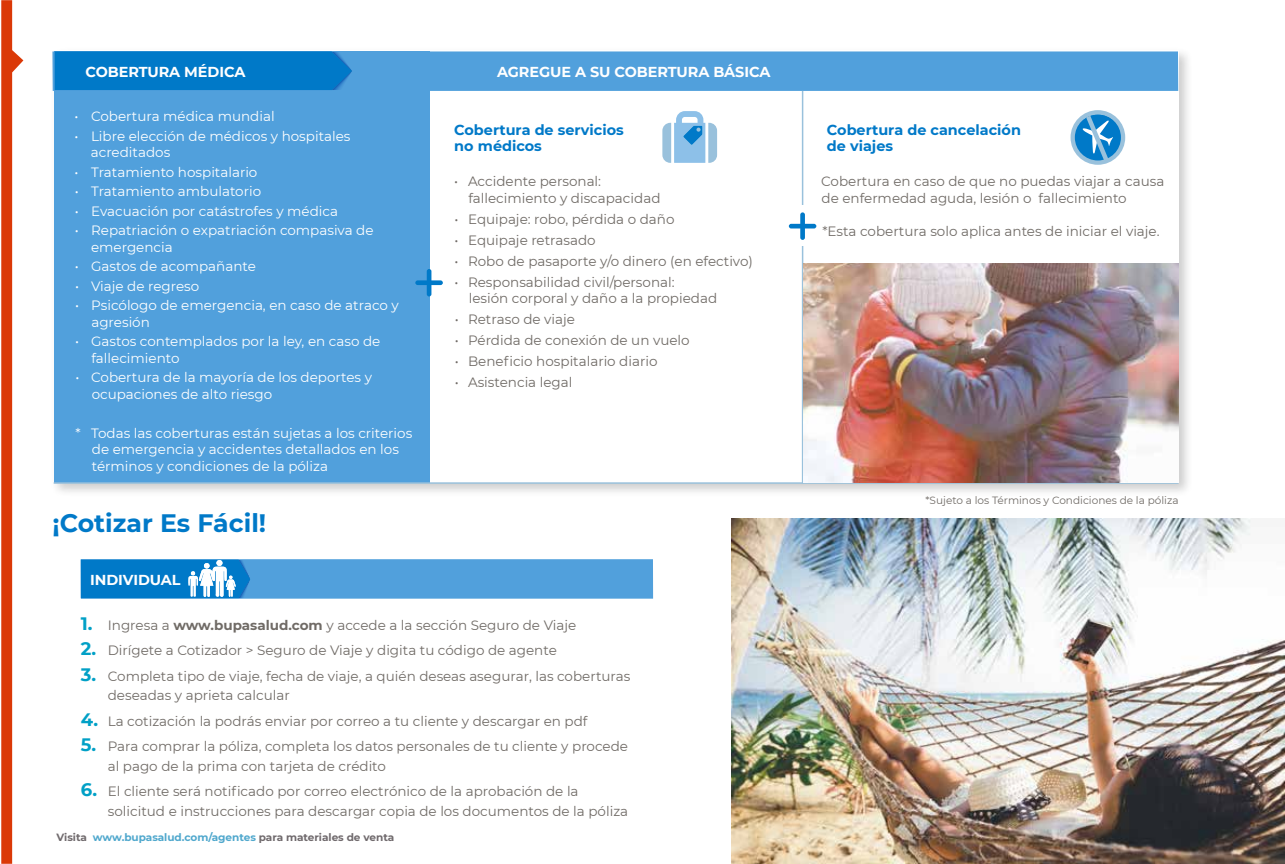
<style>
.page{position:relative;width:1285px;height:864px;background:#fff}
.page>*{position:absolute;margin:0;border:0;box-sizing:border-box;transform-origin:0 0}
.t1{font:700 25.2px "Montserrat";color:#0079c8}
.t2{font:700 14.4px/16.5px "Montserrat";color:#0079c8}
.t3{font:700 14.4px "Montserrat";letter-spacing:-.005em;color:#fff}
.t4{font:13.5px/16.5px "Montserrat";color:#706b66}
.t5{font:13.5px/16.5px "Montserrat";color:#fff}
.t6{font:700 10.5px "Montserrat";letter-spacing:-.005em;color:#706a6d}
.t7{font:10.5px "Montserrat";color:#706b66}
.s1{font-weight:700;font-size:18px;color:#01a0c6}
.s2{font-weight:700}
.s3{color:#50a8cd}
</style>
<div class="page">
<img style="left:53px;top:52px;width:1135px;height:440px">
<div style="left:54px;top:51px;width:1124px;height:432px;background:#fff"></div>
<div style="left:54px;top:51px;width:375px;height:432px;background:#51a0dc"></div>
<div style="left:52px;top:51px;width:1125px;height:40px;background:#51a0dc"></div>
<svg style="left:662px;top:111px;width:55px;height:52px"></svg>
<svg style="left:1070px;top:110px;width:54px;height:55px"></svg>
<hr style="left:54px;top:482px;width:1124px;height:2px;background:#99c1dc">
<svg style="left:415px;top:269px;width:28px;height:27px"></svg>
<div style="left:55px;top:51px;width:297px;height:39px;background:#0079c8"></div>
<svg style="left:1px;top:0;width:22px;height:864px"></svg>
<hr style="left:801px;top:91px;width:2px;height:393px;background:#99c1dc">
<div style="left:794px;top:206px;width:16px;height:40px;background:#fff"></div>
<svg style="left:788px;top:212px;width:28px;height:28px"></svg>
<img style="left:731px;top:519px;width:553px;height:345px">
<img style="left:803px;top:263px;width:375px;height:219px">
<div style="left:81px;top:559px;width:572px;height:40px;background:#51a0dc"></div>
<svg style="left:81px;top:560px;width:169px;height:38px;background:#258cd0"></svg>
<p class="t3" style="left:85px;top:62px;width:161px">COBERTURA MÉDICA</p>
<p class="t5" style="left:74px;top:108px;width:202px">• Cobertura médica mundial</p>
<p class="t5" style="left:91px;top:127px;width:261px;text-indent:-16px">• Libre elección de médicos y hospitales acreditados</p>
<p class="t5" style="left:75px;top:163px;width:184px">• Tratamiento hospitalario</p>
<p class="t5" style="left:75px;top:183px;width:188px">• Tratamiento ambulatorio</p>
<p class="t5" style="left:75px;top:202px;width:265px">• Evacuación por catástrofes y médica</p>
<p class="t5" style="left:91px;top:222px;width:284px;text-indent:-16px">• Repatriación o expatriación compasiva de emergencia</p>
<p class="t5" style="left:75px;top:258px;width:182px">• Gastos de acompañante</p>
<p class="t5" style="left:75px;top:277px;width:126px">• Viaje de regreso</p>
<p class="t5" style="left:91px;top:297px;width:309px;text-indent:-16px">• Psicólogo de emergencia, en caso de atraco y agresión</p>
<p class="t5" style="left:91px;top:333px;width:290px;text-indent:-16px">• Gastos contemplados por la ley, en caso de fallecimiento</p>
<p class="t5" style="left:92px;top:369px;width:282px;text-indent:-16px">• Cobertura de la mayoría de los deportes y ocupaciones de alto riesgo</p>
<p class="t5" style="left:92px;top:424px;width:322px;text-indent:-16px">* Todas las coberturas están sujetas a los criterios de emergencia y accidentes detallados en los términos y condiciones de la póliza</p>
<h1 class="t1" style="left:52px;top:505px;width:215px">¡Cotizar Es Fácil!</h1>
<p class="t3" style="left:90px;top:570px;width:92px">INDIVIDUAL</p>
<p class="t3" style="left:497px;top:62px;width:275px">AGREGUE A SU COBERTURA BÁSICA</p>
<p class="t2" style="left:454px;top:121px;width:171px">Cobertura de servicios no médicos</p>
<p class="t4" style="left:468px;top:173px;width:193px;text-indent:-14px">• Accidente personal: fallecimiento y discapacidad</p>
<p class="t4" style="left:454px;top:210px;width:222px">• Equipaje: robo, pérdida o daño</p>
<p class="t4" style="left:454px;top:231px;width:143px">• Equipaje retrasado</p>
<p class="t4" style="left:454px;top:252px;width:300px">• Robo de pasaporte y/o dinero (en efectivo)</p>
<p class="t4" style="left:468px;top:273px;width:250px;text-indent:-14px">• Responsabilidad civil/personal: lesión corporal y daño a la propiedad</p>
<p class="t4" style="left:454px;top:311px;width:122px">• Retraso de viaje</p>
<p class="t4" style="left:454px;top:332px;width:236px">• Pérdida de conexión de un vuelo</p>
<p class="t4" style="left:455px;top:353px;width:204px">• Beneficio hospitalario diario</p>
<p class="t4" style="left:455px;top:374px;width:119px">• Asistencia legal</p>
<p class="t4" style="left:81px;top:616px;width:497px"><span class="s1">1.</span> Ingresa a <span class="s2">www.bupasalud.com</span> y accede a la sección Seguro de Viaje</p>
<p class="t4" style="left:81px;top:642px;width:477px"><span class="s1">2.</span> Dirígete a Cotizador &gt; Seguro de Viaje y digita tu código de agente</p>
<p class="t4" style="left:108px;top:666px;width:524px;line-height:19.5px;text-indent:-27px"><span class="s1">3.</span> Completa tipo de viaje, fecha de viaje, a quién deseas asegurar, las coberturas deseadas y aprieta calcular</p>
<p class="t4" style="left:81px;top:712px;width:508px"><span class="s1">4.</span> La cotización la podrás enviar por correo a tu cliente y descargar en pdf</p>
<p class="t4" style="left:108px;top:736px;width:521px;line-height:19.5px;text-indent:-27px"><span class="s1">5.</span> Para comprar la póliza, completa los datos personales de tu cliente y procede al pago de la prima con tarjeta de crédito</p>
<p class="t4" style="left:108px;top:781px;width:522px;line-height:19.5px;text-indent:-27px"><span class="s1">6.</span> El cliente será notificado por correo electrónico de la aprobación de la solicitud e instrucciones para descargar copia de los documentos de la póliza</p>
<p class="t6" style="left:57px;top:830px;width:339px">Visita <span class="s3">www.bupasalud.com/agentes</span> para materiales de venta</p>
<p class="t2" style="left:826px;top:121px;width:195px">Cobertura de cancelación de viajes</p>
<p class="t4" style="left:821px;top:173px;width:344px">Cobertura en caso de que no puedas viajar a causa de enfermedad aguda, lesión o fallecimiento</p>
<p class="t4" style="left:822px;top:222px;width:339px">*Esta cobertura solo aplica antes de iniciar el viaje.</p>
<p class="t7" style="left:925px;top:493px;width:254px">*Sujeto a los Términos y Condiciones de la póliza</p>
</div>
